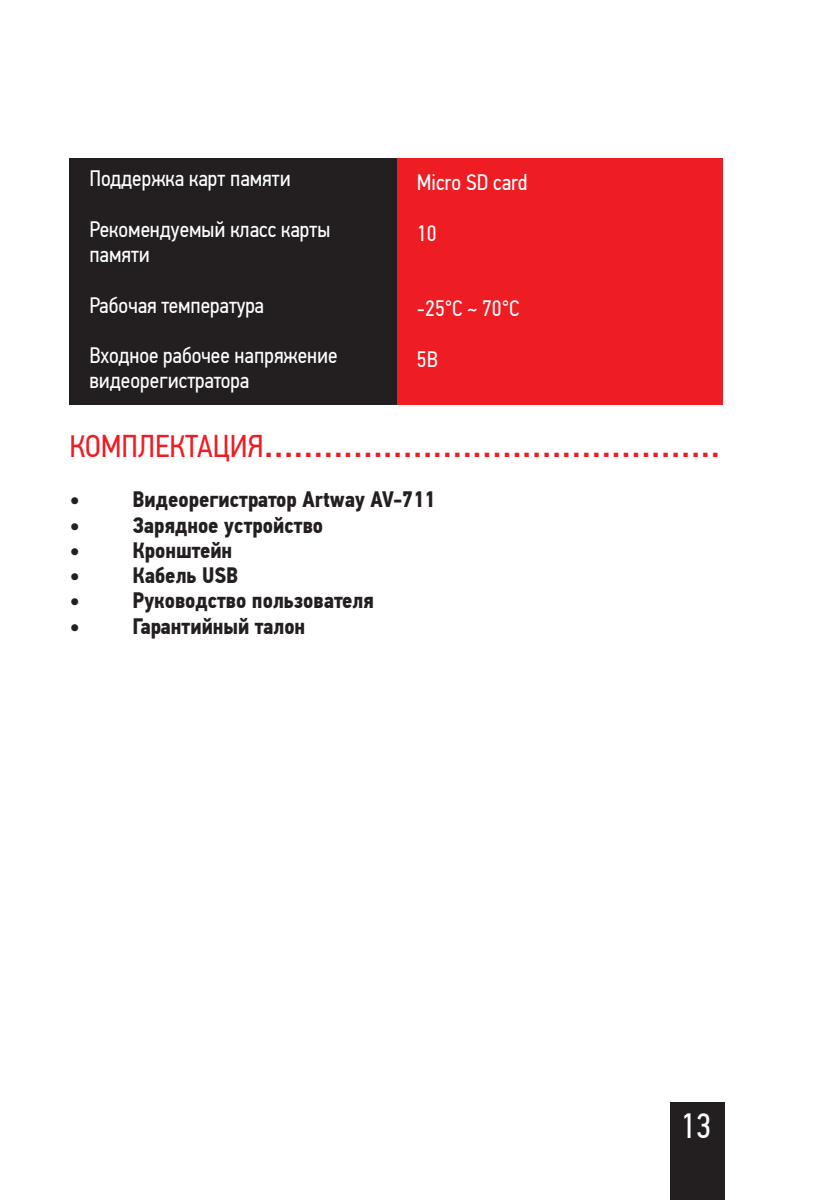
<style>
.page{position:relative;width:824px;height:1201px;background:#fff}
.page>*{position:absolute;margin:0;border:0;box-sizing:border-box;transform-origin:0 0}
.t1{font:45.5px "PF Din Text Cond Pro";color:#ee1d23}
.t2{font:35px "PF Din Text Cond Pro";color:#fff}
.t3{font:22.4px/25.2px "PF Din Text Cond Pro";color:#fff}
.t4{font:700 22.4px "PF Din Text Cond Pro";color:#231f20}
.s1{font-size:31.5px}
</style>
<div class="page">
<div style="left:293px;top:159px;width:430px;height:246px;background:#ee1d23"></div>
<div style="left:670px;top:1101px;width:54px;height:98px;background:#231f20"></div>
<div style="left:69px;top:159px;width:328px;height:246px;background:#231f20"></div>
<p class="t3" style="left:89px;top:166px;width:203px">Поддержка карт памяти</p>
<p class="t3" style="left:89px;top:217px;width:242px">Рекомендуемый класс карты памяти</p>
<p class="t3" style="left:89px;top:292px;width:176px">Рабочая температура</p>
<p class="t3" style="left:89px;top:343px;width:250px">Входное рабочее напряжение видеорегистратора</p>
<p class="t3" style="left:417px;top:170px;width:112px">Micro SD card</p>
<p class="t3" style="left:417px;top:220px;width:21px">10</p>
<p class="t3" style="left:417px;top:296px;width:104px">-25°C ~ 70°C</p>
<p class="t3" style="left:417px;top:346px;width:23px">5В</p>
<h1 class="t1" style="left:69px;top:414px;width:652px"><span class="s1">Комплектация</span>..............................................</h1>
<p class="t4" style="left:69px;top:486px;width:367px">• Видеорегистратор Artway AV-711</p>
<p class="t4" style="left:69px;top:511px;width:255px">• Зарядное устройство</p>
<p class="t4" style="left:69px;top:536px;width:164px">• Кронштейн</p>
<p class="t4" style="left:69px;top:561px;width:170px">• Кабель USB</p>
<p class="t4" style="left:69px;top:587px;width:306px">• Руководство пользователя</p>
<p class="t4" style="left:69px;top:612px;width:237px">• Гарантийный талон</p>
<h2 class="t2" style="left:680px;top:1105px;width:32px">13</h2>
</div>
